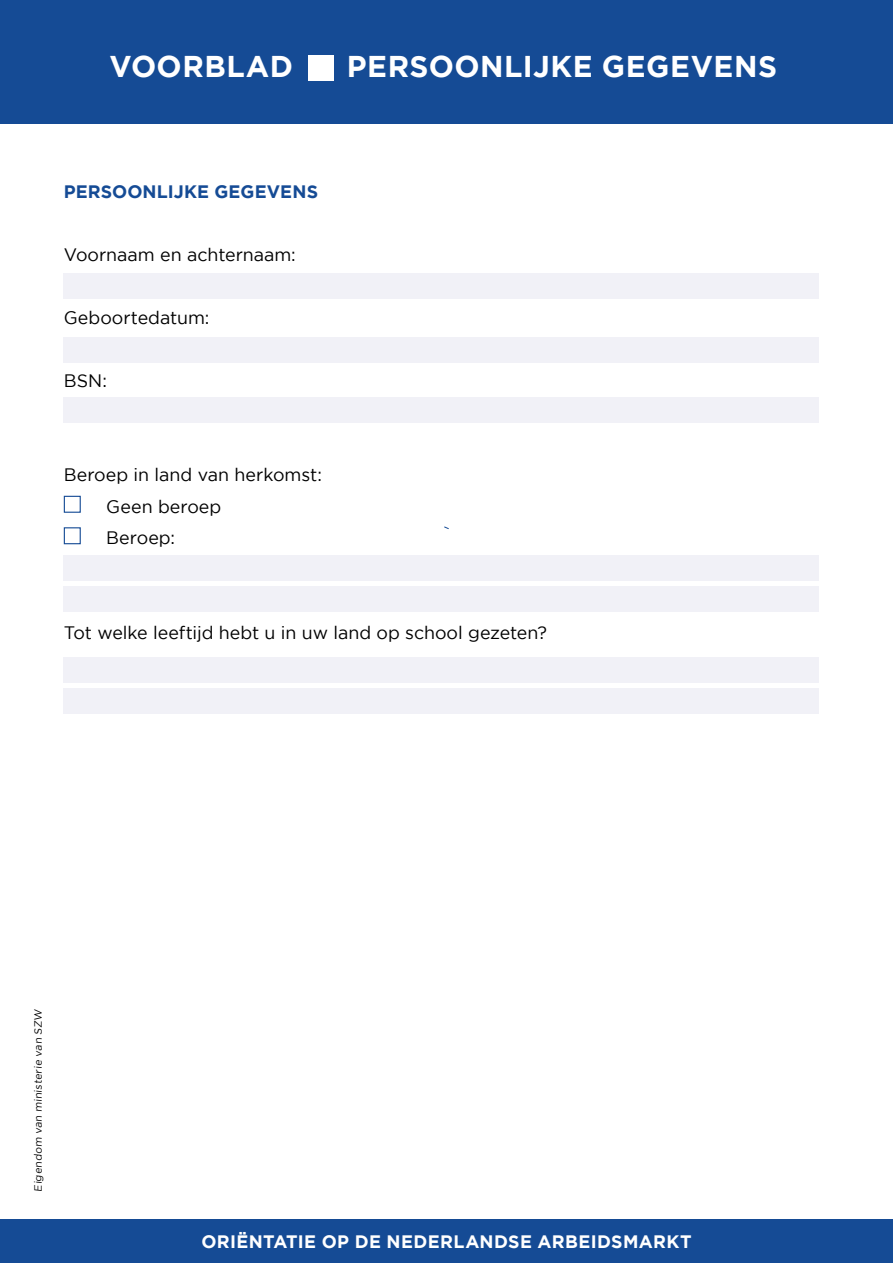
<style>
.page{position:relative;width:893px;height:1263px;background:#fff}
.page>*{position:absolute;margin:0;border:0;box-sizing:border-box;transform-origin:0 0}
.t1{font:700 30px "Gotham";letter-spacing:.015em;color:#fff}
.t2{font:18px/31.5px "Gotham";color:#000}
.t3{font:700 18px "Gotham";letter-spacing:.02em;color:#fff}
.t4{font:700 18px "Gotham";letter-spacing:.005em;color:#154b95}
.t5{font:10.5px "Gotham";color:#000}
</style>
<div class="page">
<div style="left:64px;top:273px;width:755px;height:25px;background:#f1f1f7"></div>
<div style="left:64px;top:337px;width:755px;height:25px;background:#f1f1f7"></div>
<div style="left:64px;top:586px;width:755px;height:26px;background:#f1f1f7"></div>
<div style="left:64px;top:688px;width:755px;height:26px;background:#f1f1f7"></div>
<div style="left:64px;top:657px;width:755px;height:25px;background:#f1f1f7"></div>
<div style="left:64px;top:397px;width:755px;height:26px;background:#f1f1f7"></div>
<div style="left:64px;top:555px;width:755px;height:25px;background:#f1f1f7"></div>
<div style="left:0;top:0;width:893px;height:123px;background:#154b95"></div>
<div style="left:0;top:1219px;width:893px;height:44px;background:#154b95"></div>
<div style="left:308px;top:55px;width:26px;height:26px;background:#fff"></div>
<div style="left:64px;top:496px;width:17px;height:17px;border:1px solid #154b95"></div>
<div style="left:64px;top:527px;width:17px;height:17px;border:1px solid #154b95"></div>
<h1 class="t1" style="left:110px;top:49px;width:185px">VOORBLAD</h1>
<h1 class="t1" style="left:347px;top:49px;width:432px">PERSOONLIJKE GEGEVENS</h1>
<p class="t4" style="left:64px;top:181px;width:256px">PERSOONLIJKE GEGEVENS</p>
<p class="t2" style="left:64px;top:238px;width:233px">Voornaam en achternaam:</p>
<p class="t2" style="left:64px;top:301px;width:147px">Geboortedatum:</p>
<p class="t2" style="left:64px;top:364px;width:45px">BSN:</p>
<p class="t2" style="left:106px;top:459px;width:217px;text-indent:-43px">Beroep in land van herkomst:<br>Geen beroep<br>Beroep:</p>
<p class="t2" style="left:64px;top:616px;width:485px">Tot welke leeftijd hebt u in uw land op school gezeten?</p>
<p class="t5" style="left:32px;top:1191px;width:185px;rotate:-90deg">Eigendom van ministerie van SZW</p>
<p class="t3" style="left:201px;top:1231px;width:492px">ORIËNTATIE OP DE NEDERLANDSE ARBEIDSMARKT</p>
</div>
